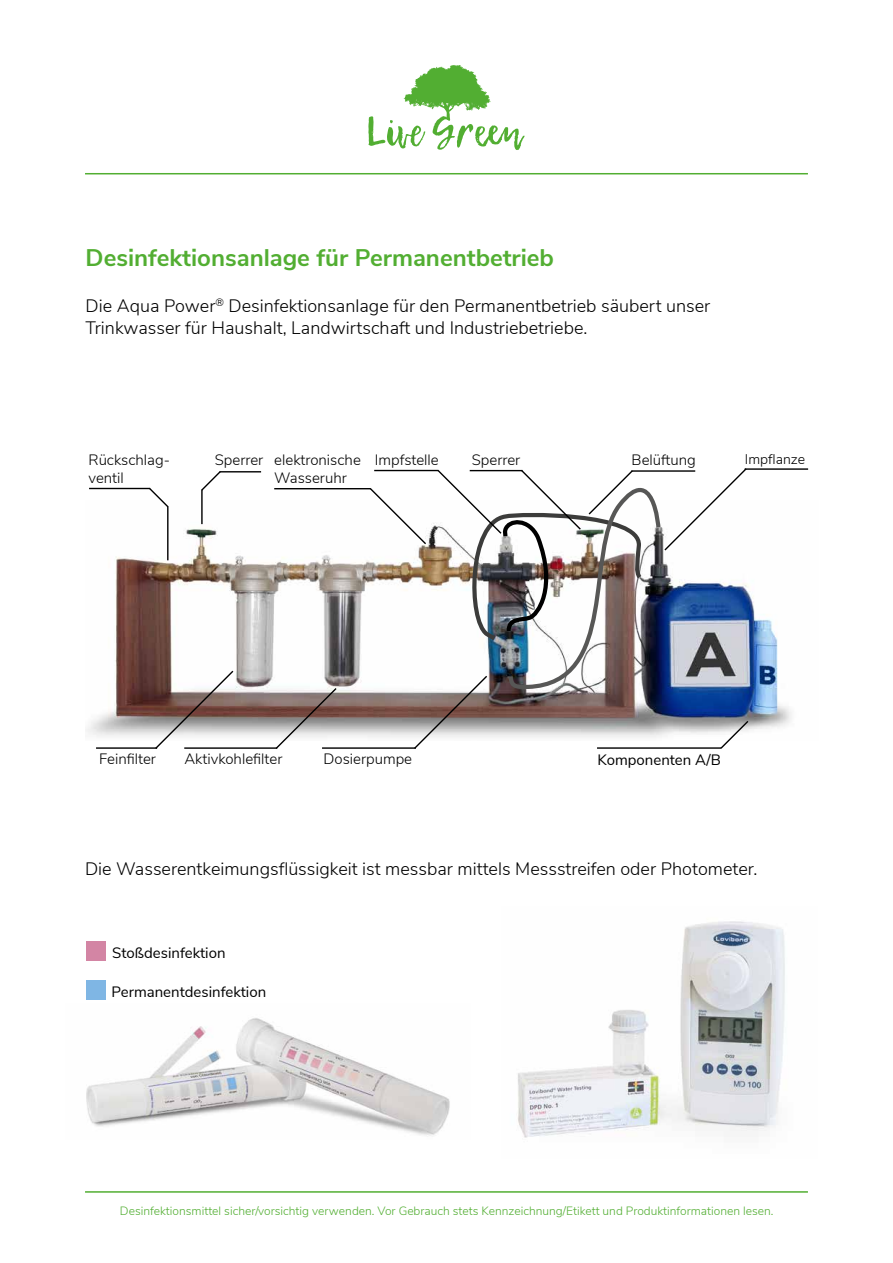
<style>
.page{position:relative;width:893px;height:1263px;background:#fff}
.page>*{position:absolute;margin:0;border:0;box-sizing:border-box;transform-origin:0 0}
.t1{font:700 24px "Nunito Sans";color:#52ae32}
.t2{font:300 18px/21.6px "Nunito Sans";color:#000}
.t3{font:300 15px/18px "Nunito Sans";color:#000}
.t4{font:15px "Nunito Sans";color:#000}
.t5{font:300 13.95px "Nunito Sans";color:#000}
.t6{font:300 12px "Nunito Sans";color:#52ae32}
</style>
<div class="page">
<hr style="left:85px;top:173px;width:723px;height:1px;background:#52ae32">
<hr style="left:85px;top:1191px;width:723px;height:2px;background:#52ae32">
<svg style="left:368px;top:65px;width:157px;height:85px"></svg>
<img style="left:86px;top:1018px;width:364px;height:118px">
<img style="left:86px;top:524px;width:706px;height:213px">
<hr style="left:96px;top:747px;width:61px;height:2px;background:#000">
<svg style="left:154px;top:669px;width:81px;height:80px"></svg>
<hr style="left:184px;top:747px;width:93px;height:2px;background:#000">
<svg style="left:274px;top:686px;width:64px;height:63px"></svg>
<hr style="left:745px;top:468px;width:63px;height:2px;background:#000">
<hr style="left:89px;top:488px;width:61px;height:1px;background:#000">
<hr style="left:220px;top:471px;width:41px;height:1px;background:#000">
<svg style="left:147px;top:487px;width:21px;height:20px"></svg>
<svg style="left:201px;top:471px;width:21px;height:19px"></svg>
<hr style="left:167px;top:506px;width:2px;height:54px;background:#000">
<hr style="left:201px;top:490px;width:2px;height:34px;background:#000">
<hr style="left:274px;top:488px;width:97px;height:1px;background:#000">
<hr style="left:322px;top:747px;width:94px;height:2px;background:#000">
<img style="left:368px;top:468px;width:382px;height:281px">
<div style="left:86px;top:980px;width:19px;height:20px;background:#7fb6e4"></div>
<div style="left:86px;top:941px;width:20px;height:20px;background:#d385a4"></div>
<img style="left:518px;top:921px;width:267px;height:217px">
<h1 class="t1" style="left:86px;top:240px;width:470px">Desinfektionsanlage für Permanentbetrieb</h1>
<p class="t2" style="left:86px;top:294px;width:626px">Die Aqua Power<sup>®</sup> Desinfektionsanlage für den Permanentbetrieb säubert unser<br>Trinkwasser für Haushalt, Landwirtschaft und Industriebetriebe.</p>
<p class="t3" style="left:88px;top:449px;width:83px">Rückschlag-</p>
<p class="t3" style="left:215px;top:449px;width:50px">Sperrer</p>
<p class="t3" style="left:88px;top:467px;width:37px">ventil</p>
<p class="t3" style="left:274px;top:449px;width:88px">elektronische<br>Wasseruhr</p>
<p class="t3" style="left:375px;top:449px;width:65px">Impfstelle</p>
<p class="t3" style="left:472px;top:449px;width:50px">Sperrer</p>
<p class="t5" style="left:745px;top:449px;width:62px">Impflanze</p>
<p class="t3" style="left:632px;top:449px;width:66px">Belüftung</p>
<p class="t3" style="left:99px;top:749px;width:59px">Feinfilter</p>
<p class="t3" style="left:184px;top:749px;width:99px">Aktivkohlefilter</p>
<p class="t3" style="left:324px;top:749px;width:90px">Dosierpumpe</p>
<p class="t4" style="left:597px;top:749px;width:125px">Komponenten A/B</p>
<p class="t2" style="left:85px;top:857px;width:674px">Die Wasserentkeimungsflüssigkeit ist messbar mittels Messstreifen oder Photometer.</p>
<p class="t4" style="left:112px;top:942px;width:115px">Stoßdesinfektion</p>
<p class="t4" style="left:111px;top:981px;width:156px">Permanentdesinfektion</p>
<p class="t6" style="left:120px;top:1202px;width:655px">Desinfektionsmittel sicher/vorsichtig verwenden. Vor Gebrauch stets Kennzeichnung/Etikett und Produktinformationen lesen.</p>
</div>
